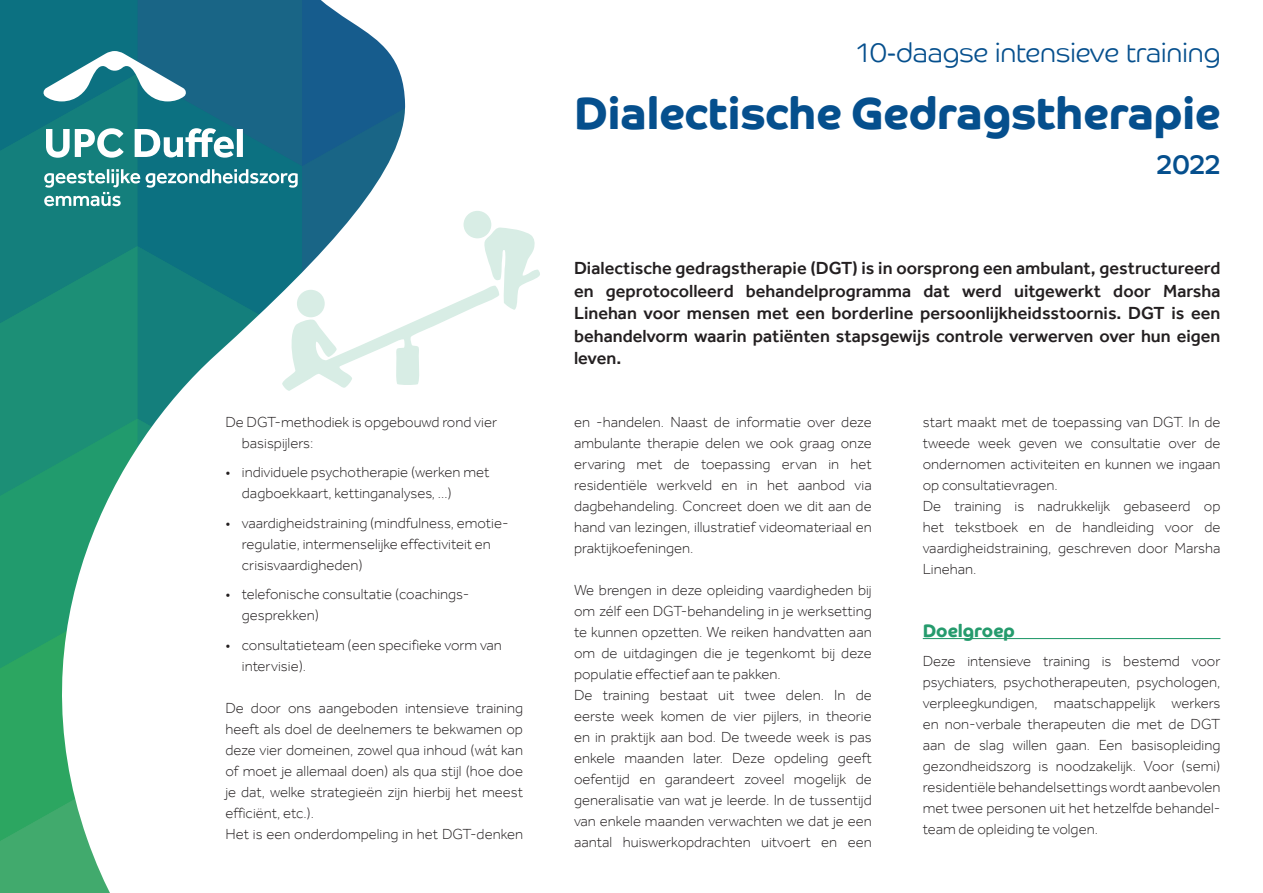
<style>
.page{position:relative;width:1263px;height:893px;background:#fff}
.page>*{position:absolute;margin:0;border:0;box-sizing:border-box;transform-origin:0 0}
.t1{font:700 45px "Co Headline";color:#054f8d}
.t2{font:300 27px "Co Headline";color:#054f8d}
.t3{font:27px "Co Headline";color:#054f8d}
.t4{font:500 18px/22.5px "Effra";color:#231f20;text-align:justify}
.t5{font:700 18px "Co Headline";color:#259b6d}
.t6{font:300 15px/21px "Effra";color:#231f20}
</style>
<div class="page">
<hr style="left:923px;top:638px;width:297px;height:1px;background:#259b6d">
<svg style="left:0;top:0;width:540px;height:893px"></svg>
<div style="left:297px;top:290px;width:28px;height:27px;background:#d8ede5;border-radius:50%"></div>
<div style="left:463px;top:211px;width:28px;height:27px;background:#d8ede5;border-radius:50%"></div>
<p class="t6" style="left:242px;top:411px;width:257px;text-indent:-16px">De DGT-methodiek is opgebouwd rond vier basispijlers:</p>
<p class="t6" style="left:242px;top:462px;width:249px;text-indent:-16px">• individuele psychotherapie (werken met dagboekkaart, kettinganalyses, …)</p>
<p class="t6" style="left:242px;top:512px;width:266px;text-indent:-16px">• vaardigheidstraining (mindfulness, emotie&shy;regulatie, intermenselijke effectiviteit en crisisvaardigheden)</p>
<p class="t6" style="left:242px;top:584px;width:227px;text-indent:-16px">• telefonische consultatie (coachings&shy;gesprekken)</p>
<p class="t6" style="left:242px;top:634px;width:261px;text-indent:-16px">• consultatieteam (een specifieke vorm van intervisie).</p>
<p class="t6" style="left:225px;top:697px;width:299px">De door ons aangeboden intensieve training heeft als doel de deelnemers te bekwamen op deze vier domeinen, zowel qua inhoud (wát kan of moet je allemaal doen) als qua stijl (hoe doe je dat, welke strategieën zijn hierbij het meest efficiënt, etc.).<br>Het is een onderdompeling in het DGT-denken</p>
<h2 class="t2" style="left:857px;top:37px;width:365px">10-daagse intensieve training</h2>
<h1 class="t1" style="left:574px;top:87px;width:648px">Dialectische Gedragstherapie</h1>
<h2 class="t3" style="left:1157px;top:149px;width:65px">2022</h2>
<p class="t4" style="left:574px;top:257px;width:648px">Dialectische gedragstherapie (DGT) is in oorsprong een ambulant, gestructureerd en geprotocolleerd behandelprogramma dat werd uitgewerkt door Marsha Linehan voor mensen met een borderline persoonlijkheidsstoornis. DGT is een behandelvorm waarin patiënten stapsgewijs controle verwerven over hun eigen leven.</p>
<p class="t6" style="left:574px;top:411px;width:299px;text-align:justify">en -handelen. Naast de informatie over deze ambulante therapie delen we ook graag onze ervaring met de toepassing ervan in het residentiële werkveld en in het aanbod via dagbehandeling. Concreet doen we dit aan de hand van lezingen, illustratief videomateriaal en praktijkoefeningen.</p>
<p class="t6" style="left:574px;top:579px;width:299px">We brengen in deze opleiding vaardigheden bij om zélf een DGT-behandeling in je werksetting te kunnen opzetten. We reiken handvatten aan om de uitdagingen die je tegenkomt bij deze populatie effectief aan te pakken.<br>De training bestaat uit twee delen. In de eerste week komen de vier pijlers, in theorie en in praktijk aan bod. De tweede week is pas enkele maanden later. Deze opdeling geeft oefentijd en garandeert zoveel mogelijk de generalisatie van wat je leerde. In de tussentijd van enkele maanden verwachten we dat je een aantal huiswerkopdrachten uitvoert en een</p>
<p class="t6" style="left:923px;top:411px;width:299px">start maakt met de toepassing van DGT. In de tweede week geven we consultatie over de ondernomen activiteiten en kunnen we ingaan op consultatievragen.<br>De training is nadrukkelijk gebaseerd op het tekstboek en de handleiding voor de vaardigheidstraining, geschreven door Marsha Linehan.</p>
<p class="t5" style="left:923px;top:620px;width:94px">Doelgroep</p>
<p class="t6" style="left:923px;top:651px;width:299px">Deze intensieve training is bestemd voor psychiaters, psychotherapeuten, psychologen, verpleegkundigen, maatschappelijk werkers en non-verbale therapeuten die met de DGT aan de slag willen gaan. Een basisopleiding gezondheidszorg is noodzakelijk. Voor (semi) residentiële behandelsettings wordt aanbevolen met twee personen uit het hetzelfde behandel&shy;team de opleiding te volgen.</p>
</div>
